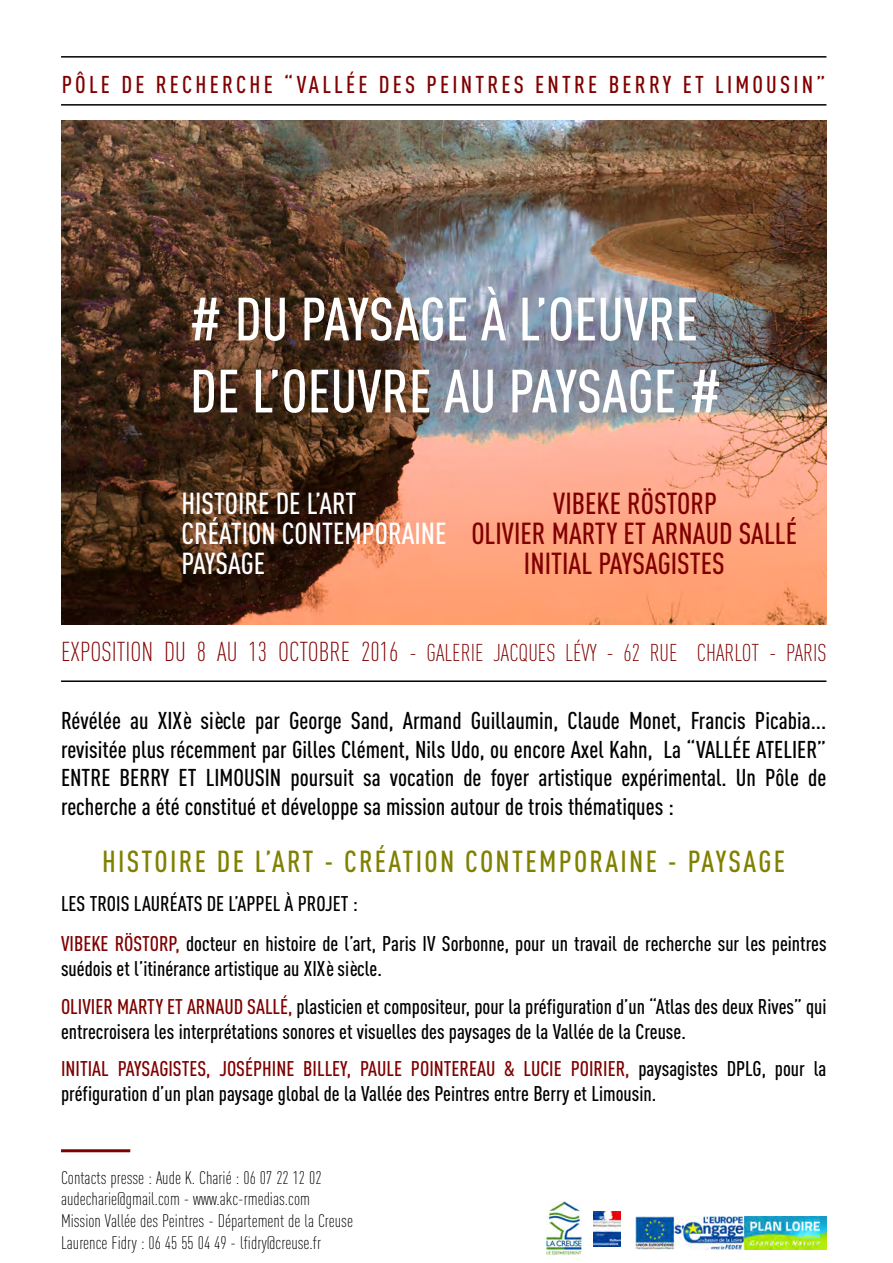
<style>
.page{position:relative;width:893px;height:1263px;background:#fff}
.page>*{position:absolute;margin:0;border:0;box-sizing:border-box;transform-origin:0 0}
.t1{font:500 60px/72px "DIN Cond";color:#fff}
.t2{font:500 30px/30px "DIN Cond";color:#800000}
.t3{font:500 30px "DIN Cond";letter-spacing:.075em;color:#808000}
.t4{font:500 30px "DIN Cond";color:#fff}
.t5{font:500 24px/28.8px "DIN Cond";color:#000;text-align:justify}
.t6{font:300 24px "DIN Cond";color:#800000}
.t7{font:500 24px "DIN Cond";letter-spacing:.135em;color:#800000}
.t8{font:500 21px/37.2px "DIN Cond";color:#000}
.t9{font:300 18px/21.6px "DIN Cond";color:#000}
.s1{color:#fff}
.s2{font-size:27px}
.s3{color:#800000}
</style>
<div class="page">
<hr style="left:61px;top:104px;width:765px;height:2px;background:#000">
<img style="left:61px;top:121px;width:765px;height:503px">
<hr style="left:61px;top:680px;width:765px;height:2px;background:#000">
<hr style="left:61px;top:56px;width:765px;height:2px;background:#000">
<hr style="left:61px;top:1149px;width:69px;height:3px;background:#800000">
<img style="left:635px;top:1216px;width:191px;height:33px">
<svg style="left:620px;top:1211px;width:1px;height:36px"></svg>
<img style="left:593px;top:1211px;width:27px;height:36px">
<svg style="left:547px;top:1254px;width:34px;height:1px"></svg>
<img style="left:547px;top:1202px;width:35px;height:52px">
<p class="t7" style="left:62px;top:76px;width:765px">PÔLE DE RECHERCHE “VALLÉE DES PEINTRES ENTRE BERRY ET LIMOUSIN”</p>
<h1 class="t1" style="left:189px;top:289px;width:534px"># DU PAYSAGE À L’OEUVRE<br>DE L’OEUVRE AU PAYSAGE #</h1>
<h2 class="t2" style="left:181px;top:492px;width:617px;text-indent:372px">VIBEKE RÖSTORP<br><span class="s1">CRÉATION CONTEMPORAINE</span> OLIVIER MARTY ET ARNAUD SALLÉ<br><span class="s1">PAYSAGE</span></h2>
<h2 class="t4" style="left:181px;top:493px;width:176px">HISTOIRE DE L’ART</h2>
<h2 class="t2" style="left:524px;top:552px;width:202px">INITIAL PAYSAGISTES</h2>
<p class="t6" style="left:61px;top:644px;width:767px"><span class="s2">EXPOSITION DU 8 AU 13 OCTOBRE 2016</span> - GALERIE JACQUES LÉVY - 62 RUE CHARLOT - PARIS</p>
<p class="t5" style="left:61px;top:708px;width:767px">Révélée au XIXè siècle par George Sand, Armand Guillaumin, Claude Monet, Francis Picabia... revisitée plus récemment par Gilles Clément, Nils Udo, ou encore Axel Kahn, La “VALLÉE ATELIER” ENTRE BERRY ET LIMOUSIN poursuit sa vocation de foyer artistique expérimental. Un Pôle de recherche a été constitué et développe sa mission autour de trois thématiques :</p>
<h2 class="t3" style="left:102px;top:850px;width:685px">HISTOIRE DE L’ART - CRÉATION CONTEMPORAINE - PAYSAGE</h2>
<p class="t8" style="left:61px;top:885px;width:767px;line-height:40.5px">LES TROIS LAURÉATS DE L’APPEL À PROJET :<br><span class="s3">VIBEKE RÖSTORP,</span> docteur en histoire de l’art, Paris IV Sorbonne, pour un travail de recherche sur les peintres</p>
<p class="t8" style="left:61px;top:952px;width:767px">suédois et l’itinérance artistique au XIXè siècle.<br><span class="s3">OLIVIER MARTY ET ARNAUD SALLÉ,</span> plasticien et compositeur, pour la préfiguration d’un “Atlas des deux Rives” qui</p>
<p class="t8" style="left:61px;top:1015px;width:767px">entrecroisera les interprétations sonores et visuelles des paysages de la Vallée de la Creuse.<br><span class="s3">INITIAL PAYSAGISTES, JOSÉPHINE BILLEY, PAULE POINTEREAU &amp; LUCIE POIRIER,</span> paysagistes DPLG, pour la</p>
<p class="t8" style="left:61px;top:1077px;width:597px">préfiguration d’un plan paysage global de la Vallée des Peintres entre Berry et Limousin.</p>
<p class="t9" style="left:61px;top:1168px;width:293px">Contacts presse : Aude K. Charié : 06 07 22 12 02 audecharie@gmail.com - www.akc-rmedias.com Mission Vallée des Peintres - Département de la Creuse Laurence Fidry : 06 45 55 04 49 - lfidry@creuse.fr</p>
</div>
